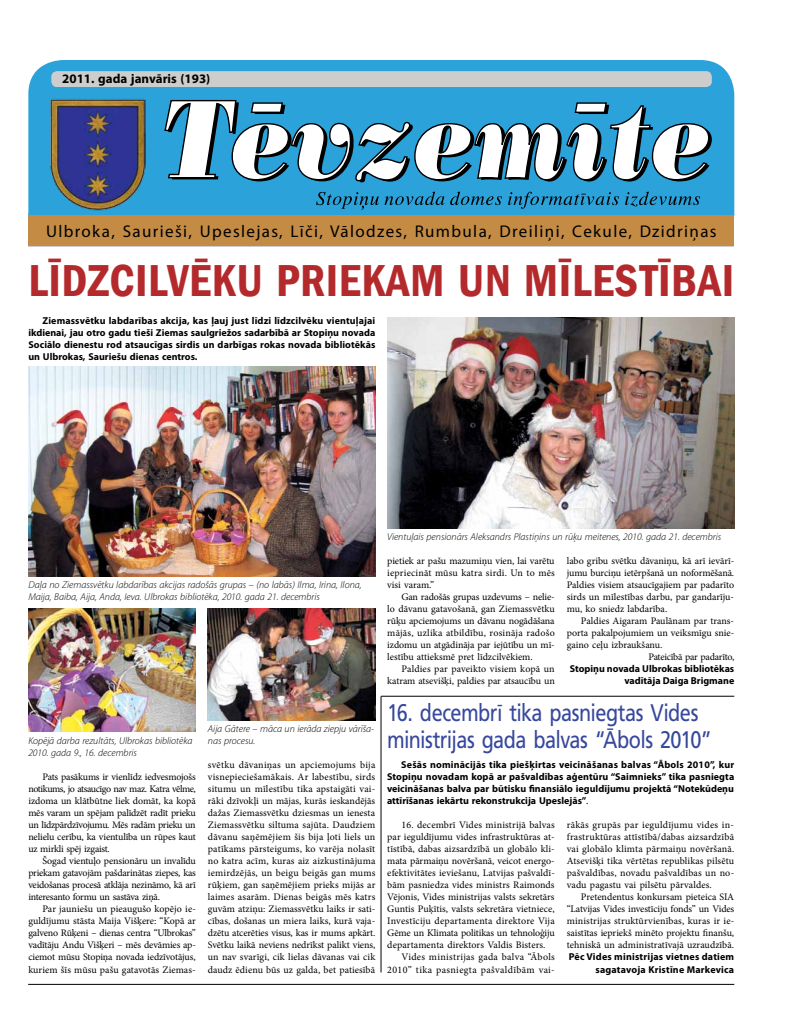
<style>
.page{position:relative;width:791px;height:1021px;background:#fff}
.page>*{position:absolute;margin:0;border:0;box-sizing:border-box;transform-origin:0 0}
.t1{font:600 condensed 46px "Franklin Gothic";letter-spacing:.01em;color:#b42a2c}
.t2{font:24px/27px "Frutiger";letter-spacing:-.03em;color:#37489d;scale:.83 1}
.t3{font:17px "Myriad Pro";letter-spacing:.08em;color:#000}
.t4{font:700 13px "Myriad Pro";color:#000}
.t5{font:10px/12px "Minion Pro";color:#000;text-align:justify}
.t6{font:700 10px/12px "Myriad Pro";color:#000;text-align:justify}
.t7{font:italic 300 10px/12px "Myriad Pro";color:#000}
.t8{font:700 10px/12px "Myriad Pro";letter-spacing:.02em;color:#000;text-align:right}
.t9{font:10px "Minion Pro";letter-spacing:.02em;color:#000}
.t10{font:10px "Minion Pro";letter-spacing:.035em;color:#000}
.t11{font:10px "Minion Pro";letter-spacing:.03em;color:#000}
.t12{font:10px "Minion Pro";letter-spacing:-.025em;color:#000}
.s1{font-weight:400;font-style:italic}
</style>
<div class="page">
<hr style="left:28px;top:984px;width:706px;height:1px;background:#000">
<hr style="left:381px;top:696px;width:353px;height:1px;background:#000">
<hr style="left:381px;top:696px;width:1px;height:276px;background:#000">
<img style="left:28px;top:367px;width:347px;height:209px">
<img style="left:387px;top:318px;width:347px;height:210px">
<img style="left:28px;top:608px;width:168px;height:123px">
<img style="left:208px;top:608px;width:167px;height:112px">
<div style="left:28px;top:60px;width:706px;height:155px;background:#2ca2da"></div>
<div style="left:28px;top:215px;width:706px;height:31px;background:#c38b44"></div>
<svg style="left:316px;top:192px;width:128px;height:18px;background:#2487b6"></svg>
<svg style="left:450px;top:192px;width:52px;height:13px"></svg>
<svg style="left:508px;top:192px;width:111px;height:17px;background:#2486b4"></svg>
<svg style="left:625px;top:192px;width:75px;height:14px"></svg>
<svg style="left:163px;top:99px;width:549px;height:83px"></svg>
<div style="left:51px;top:71px;width:661px;height:16px;background:#cecdcd;border-radius:6px"></div>
<img style="left:50px;top:98px;width:95px;height:113px">
<h3 class="t4" style="left:62px;top:70px;width:149px">2011. gada janvāris (193)</h3>
<h3 class="t3" style="left:46px;top:221px;width:672px">Ulbroka, Saurieši, Upeslejas, Līči, Vālodzes, Rumbula, Dreiliņi, Cekule, Dzidriņas</h3>
<h1 class="t1" style="left:28px;top:250px;width:707px">LĪDZCILVĒKU PRIEKAM UN MĪLESTĪBAI</h1>
<p class="t6" style="left:28px;top:314px;width:348px;text-indent:14px">Ziemassvētku labdarības akcija, kas ļauj just līdzi līdzcilvēku vientuļajai ikdienai, jau otro gadu tieši Ziemas saulgriežos sadarbībā ar Stopiņu novada Sociālo dienestu rod atsaucīgas sirdis un darbīgas rokas novada bibliotēkās un Ulbrokas, Sauriešu dienas centros.</p>
<p class="t7" style="left:28px;top:579px;width:335px">Daļa no Ziemassvētku labdarības akcijas radošās grupas – (no labās) Ilma, Irina, Ilona,<br>Maija, Baiba, Aija, Anda, Ieva. Ulbrokas bibliotēka, 2010. gada 21. decembris</p>
<p class="t7" style="left:28px;top:735px;width:166px">Kopējā darba rezultāts, Ulbrokas bibliotēka<br>2010. gada 9., 16. decembris</p>
<p class="t5" style="left:28px;top:771px;width:169px;text-indent:14px">Pats pasākums ir vienlīdz iedvesmojošs notikums, jo atsaucīgo nav maz. Katra vēlme, izdoma un klātbūtne liek domāt, ka kopā mēs varam un spējam palīdzēt radīt prieku un līdzpārdzīvojumu. Mēs radām prieku un nelielu cerību, ka vientulība un rūpes kaut uz mirkli spēj izgaist.</p>
<p class="t5" style="left:28px;top:855px;width:169px;text-indent:14px">Šogad vientuļo pensionāru un invalīdu priekam gatavojām pašdarinātas ziepes, kas veidošanas procesā atklāja nezināmo, kā arī interesanto formu un sastāva ziņā.</p>
<p class="t5" style="left:28px;top:903px;width:169px;text-indent:14px">Par jauniešu un pieaugušo kopējo ie&shy;guldījumu stāsta Maija Višķere: “Kopā ar galveno Rūķeni – dienas centra “Ulbrokas” vadītāju Andu Višķeri – mēs devāmies ap&shy;ciemot mūsu Stopiņa novada iedzīvotājus, kuriem šīs mūsu pašu gatavotās Ziemas-</p>
<p class="t7" style="left:208px;top:723px;width:168px">Aija Gātere – māca un ierāda ziepju vārīša&shy;nas procesu.</p>
<p class="t5" style="left:208px;top:759px;width:169px">svētku dāvaniņas un apciemojums bija visnepieciešamākais. Ar labestību, sirds situmu un mīlestību tika apstaigāti vai&shy;rāki dzīvokļi un mājas, kurās ieskandējās dažas Ziemassvētku dziesmas un ienesta Ziemassvētku siltuma sajūta. Daudziem dāvanu saņēmējiem šis bija ļoti liels un patīkams pārsteigums, ko varēja nolasīt no katra acīm, kuras aiz aizkustinājuma iemirdzējās, un beigu beigās gan mums rūķiem, gan saņēmējiem prieks mijās ar laimes asarām. Dienas beigās mēs katrs guvām atziņu: Ziemassvētku laiks ir sati&shy;cības, došanas un miera laiks, kurā vaja&shy;dzētu atcerēties visus, kas ir mums apkārt.<br>Svētku laikā neviens nedrīkst palikt viens, un nav svarīgi, cik lielas dāvanas vai cik daudz ēdienu būs uz galda, bet patiesībā</p>
<p class="t7" style="left:387px;top:531px;width:336px">Vientuļais pensionārs Aleksandrs Plastiņins un rūķu meitenes, 2010. gada 21. decembris</p>
<p class="t5" style="left:387px;top:555px;width:169px">pietiek ar pašu mazumiņu vien, lai varētu iepriecināt mūsu katra sirdi. Un to mēs visi varam.”</p>
<p class="t5" style="left:387px;top:591px;width:169px;text-indent:14px">Gan radošās grupas uzdevums – nelie&shy;lo dāvanu gatavošanā, gan Ziemassvētku rūķu apciemojums un dāvanu nogādāšana mājās, uzlika atbildību, rosināja radošo izdomu un atgādināja par iejūtību un mī&shy;lestību attieksmē pret līdzcilvēkiem.</p>
<p class="t5" style="left:387px;top:663px;width:169px;text-align:right">Paldies par paveikto visiem kopā un katram atsevišķi, paldies par atsaucību un</p>
<p class="t5" style="left:567px;top:555px;width:169px">labo gribu svētku dāvaniņu, kā arī ievārī&shy;jumu burciņu ietērpšanā un noformēšanā.<br>Paldies visiem atsaucīgajiem par padarīto sirds un mīlestības darbu, par gandarīju&shy;mu, ko sniedz labdarība.</p>
<p class="t5" style="left:581px;top:615px;width:155px">Paldies Aigaram Paulānam par trans-</p>
<p class="t5" style="left:567px;top:627px;width:169px">porta pakalpojumiem un veiksmīgu snie-</p>
<p class="t5" style="left:567px;top:639px;width:97px">gaino ceļu izbraukšanu.</p>
<p class="t12" style="left:648px;top:650px;width:87px">Pateicībā par padarīto,</p>
<p class="t6" style="left:570px;top:662px;width:166px;text-align:right">Stopiņu novada Ulbrokas bibliotēkas vadītāja Daiga Brigmane</p>
<h2 class="t2" style="left:387px;top:699px;width:393px">16. decembrī tika pasniegtas Vides ministrijas gada balvas “Ābols 2010”</h2>
<p class="t6" style="left:387px;top:758px;width:349px;text-indent:14px">Sešās nominācijās tika piešķirtas veicināšanas balvas “Ābols 2010”, kur Stopiņu novadam kopā ar pašvaldības aģentūru “Saimnieks” tika pasniegta veicināšanas balva par būtisku finansiālo ieguldījumu projektā “Notekūdeņu attīrīšanas iekārtu rekonstrukcija Upeslejās”<span class="s1">.</span></p>
<p class="t5" style="left:401px;top:819px;width:155px">16. decembrī Vides ministrijā balvas</p>
<p class="t5" style="left:387px;top:831px;width:169px">par ieguldījumu vides infrastruktūras at-</p>
<p class="t5" style="left:387px;top:843px;width:169px">tīstībā, dabas aizsardzībā un globālo kli-</p>
<p class="t5" style="left:387px;top:855px;width:169px">mata pārmaiņu novēršanā, veicot energo-</p>
<p class="t5" style="left:387px;top:867px;width:169px">efektivitātes ieviešanu, Latvijas pašvaldī-</p>
<p class="t5" style="left:387px;top:879px;width:169px">bām pasniedza vides ministrs Raimonds</p>
<p class="t5" style="left:387px;top:891px;width:169px">Vējonis, Vides ministrijas valsts sekretārs</p>
<p class="t5" style="left:387px;top:903px;width:169px">Guntis Puķītis, valsts sekretāra vietniece,</p>
<p class="t9" style="left:387px;top:914px;width:169px">Investīciju departamenta direktore Vija</p>
<p class="t5" style="left:387px;top:927px;width:169px">Gēme un Klimata politikas un tehnoloģiju</p>
<p class="t5" style="left:387px;top:939px;width:160px">departamenta direktors Valdis Bisters.</p>
<p class="t11" style="left:401px;top:950px;width:155px">Vides ministrijas gada balva “Ābols</p>
<p class="t10" style="left:387px;top:962px;width:169px">2010” tika pasniegta pašvaldībām vai-</p>
<p class="t5" style="left:567px;top:819px;width:169px">rākās grupās par ieguldījumu vides in&shy;frastruktūras attīstībā/dabas aizsardzībā vai globālo klimta pārmaiņu novēršanā.<br>Atsevišķi tika vērtētas republikas pilsētu pašvaldības, novadu pašvaldības un no&shy;vadu pagastu vai pilsētu pārvaldes.</p>
<p class="t5" style="left:567px;top:891px;width:169px;text-indent:14px">Pretendentus konkursam pieteica SIA “Latvijas Vides investīciju fonds” un Vides ministrijas struktūrvienības, kuras ir ie&shy;saistītas iepriekš minēto projektu finanšu, tehniskā un administratīvajā uzraudzībā.</p>
<p class="t8" style="left:569px;top:950px;width:167px">Pēc Vides ministrijas vietnes datiem sagatavoja Kristīne Markevica</p>
</div>
